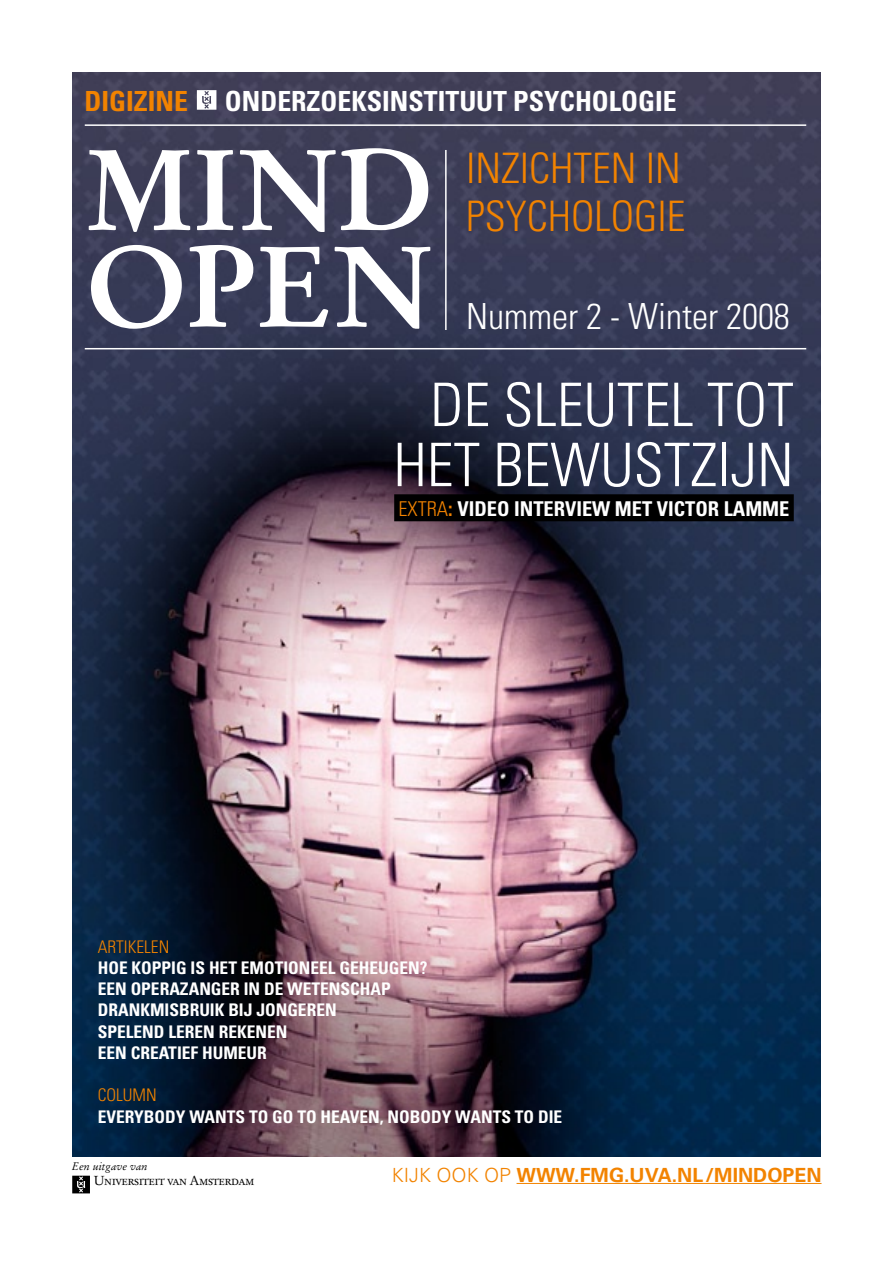
<style>
.page{position:relative;width:893px;height:1263px;background:#fff}
.page>*{position:absolute;margin:0;border:0;box-sizing:border-box;transform-origin:0 0}
.t1{font:700 113.55px/96.8px "Stempel Garamond";color:#fff}
.t2{font:300 condensed 60px/60px "Univers";color:#fff;text-align:center}
.t3{font:300 condensed 42px/48px "Univers";color:#f28300}
.t4{font:300 condensed 36px "Univers";color:#fff}
.t5{font:700 condensed 27.75px "Univers";color:#fff}
.t6{font:700 condensed 27.75px "Univers";color:#f28300}
.t7{font:700 condensed 20.4px "Univers";color:#fff}
.t8{font:300 condensed 20.4px "Univers";color:#f28300}
.t9{font:700 19.5px "Univers";color:#f28300}
.t10{font:700 condensed 17.4px/21.3px "Univers";color:#fff}
.t11{font:300 condensed 17.4px "Univers";color:#f28300}
.t12{font:13.05px "Stempel Garamond Roman SC";letter-spacing:-.04em;color:#000}
.t13{font:italic 10.95px "Stempel Garamond";color:#000}
.s1{font-weight:700}
.s2{font-weight:700;color:#fff}
.s3{font-weight:300}
</style>
<div class="page">
<img style="left:72px;top:72px;width:749px;height:1085px">
<svg style="left:197px;top:90px;width:19px;height:20px"></svg>
<hr style="left:445px;top:150px;width:2px;height:180px;background:#fff">
<hr style="left:85px;top:124px;width:721px;height:2px;background:#fff">
<hr style="left:85px;top:348px;width:721px;height:1px;background:#fff">
<svg style="left:72px;top:1176px;width:18px;height:17px"></svg>
<div style="left:394px;top:494px;width:400px;height:27px;background:#000"></div>
<hr style="left:516px;top:1183px;width:305px;height:1px;background:#f28300">
<h3 class="t6" style="left:85px;top:84px;width:105px">DIGIZINE</h3>
<h3 class="t5" style="left:225px;top:84px;width:411px">ONDERZOEKSIN STITUUT PSYCHOLOGIE</h3>
<h1 class="t1" style="left:86px;top:142px;width:348px">MIND<br>OPEN</h1>
<h3 class="t3" style="left:466px;top:144px;width:221px">INZICHTEN IN<br>PSYCHOLOGIE</h3>
<h3 class="t4" style="left:466px;top:295px;width:325px">NUMMER 2 - WINTER 2008</h3>
<h2 class="t2" style="left:393px;top:375px;width:392px">DESLEUTEL TOT<br>HET BEWUSTZIJN</h2>
<p class="t8" style="left:398px;top:496px;width:81px">EXTRA<span class="s1">:</span> <span class="s2">VIDEO</span></p>
<p class="t7" style="left:514px;top:496px;width:275px">INTERVIEW MET VICTOR LAMME</p>
<p class="t11" style="left:98px;top:936px;width:48px">ARTI KELEN</p>
<p class="t10" style="left:98px;top:957px;width:11px">HOE</p>
<p class="t10" style="left:132px;top:957px;width:162px">KOPPIG IS HET EMOTIONEE</p>
<p class="t10" style="left:98px;top:957px;width:331px;text-indent:230px">L GEHEUGEN?<br>EEN OPERAZANGER IN DE WETENSCHAP<br>DRANKMISBRUIK BIJ JONGE</p>
<p class="t10" style="left:307px;top:999px;width:20px">REN</p>
<p class="t10" style="left:98px;top:1021px;width:47px">SPELEND</p>
<p class="t10" style="left:98px;top:1021px;width:171px;text-indent:71px">LEREN REKENEN<br>EEN CREATIEF HUMEUR</p>
<p class="t11" style="left:98px;top:1085px;width:58px">COLUMN</p>
<p class="t10" style="left:98px;top:1106px;width:449px">EVERYBODY WANTS TO GO TO HEAVEN, NO BODY WANTS TO DIE</p>
<p class="t13" style="left:72px;top:1159px;width:77px">Een uitgave van</p>
<p class="t12" style="left:94px;top:1172px;width:162px">Universiteit van Amsterdam</p>
<p class="t9" style="left:392px;top:1163px;width:431px"><span class="s3">KIJK OOK OP</span> WWW.FMG.UVA.NL/MINDOPEN</p>
</div>
